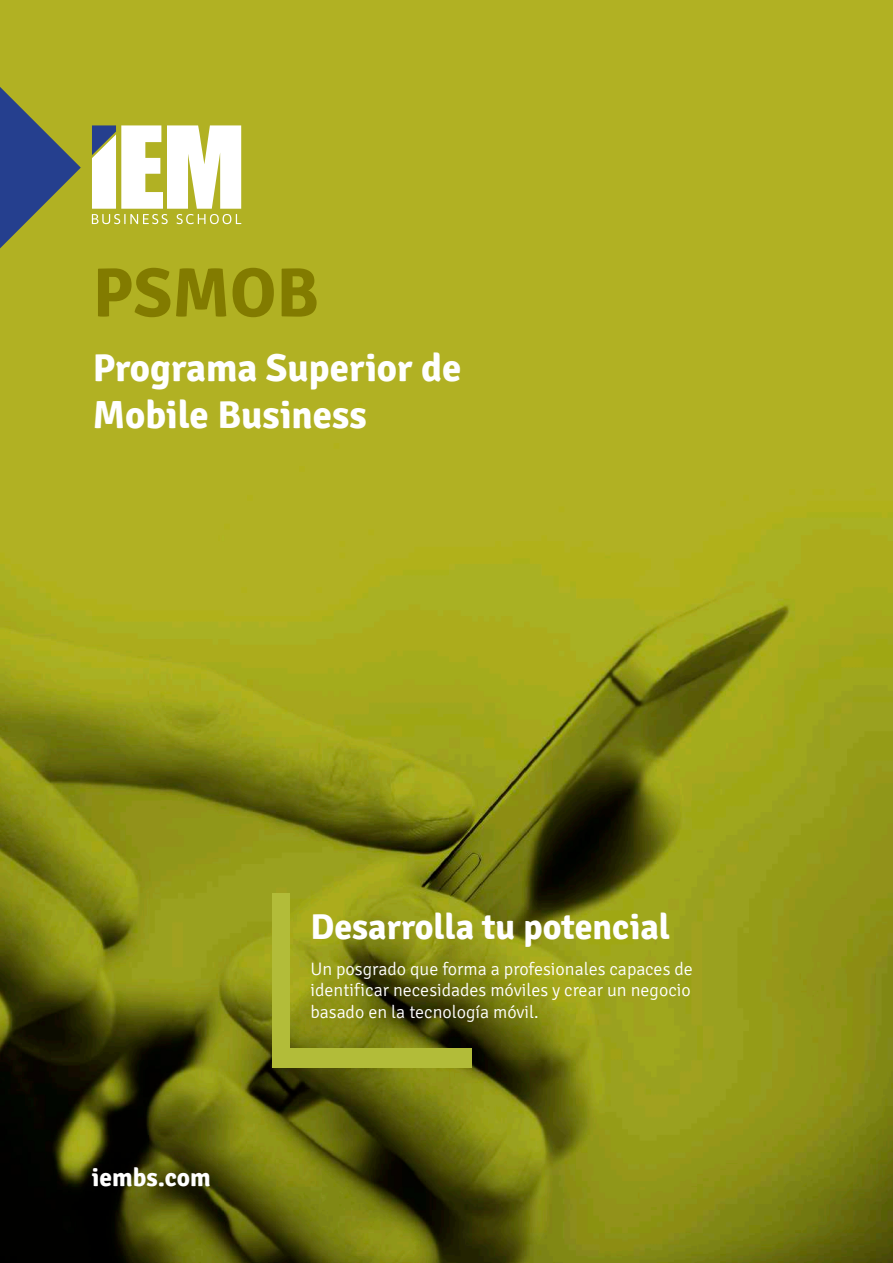
<style>
.page{position:relative;width:893px;height:1263px;background:#fff}
.page>*{position:absolute;margin:0;border:0;box-sizing:border-box;transform-origin:0 0}
.t1{font:700 69.45px "Signika";color:#827b00}
.t2{font:700 38.85px/46.7px "Signika";color:#fff}
.t3{font:700 36px "Signika";color:#fff}
.t4{font:700 25.5px "Signika";color:#fff}
.t5{font:300 18px/21.6px "Signika";color:#fff;text-align:justify}
</style>
<div class="page">
<img style="left:0;top:0;width:893px;height:1263px">
<div style="left:272px;top:893px;width:17px;height:174px;background:#b2bc39"></div>
<div style="left:272px;top:1048px;width:200px;height:19px;background:#b2bc39"></div>
<svg style="left:0;top:87px;width:81px;height:161px;background:#697659"></svg>
<svg style="left:92px;top:125px;width:149px;height:99px"></svg>
<h1 class="t1" style="left:93px;top:251px;width:228px">PSMOB</h1>
<h2 class="t2" style="left:93px;top:345px;width:370px">Programa Superior de<br>Mobile Business</h2>
<h3 class="t3" style="left:310px;top:905px;width:361px">Desarrolla tu potencial</h3>
<h3 class="t4" style="left:92px;top:1162px;width:120px">iembs.com</h3>
<p class="t5" style="left:310px;top:958px;width:384px">Un posgrado que forma a profesionales capaces de identificar necesidades móviles y crear un negocio basado en la tecnología móvil.</p>
</div>
